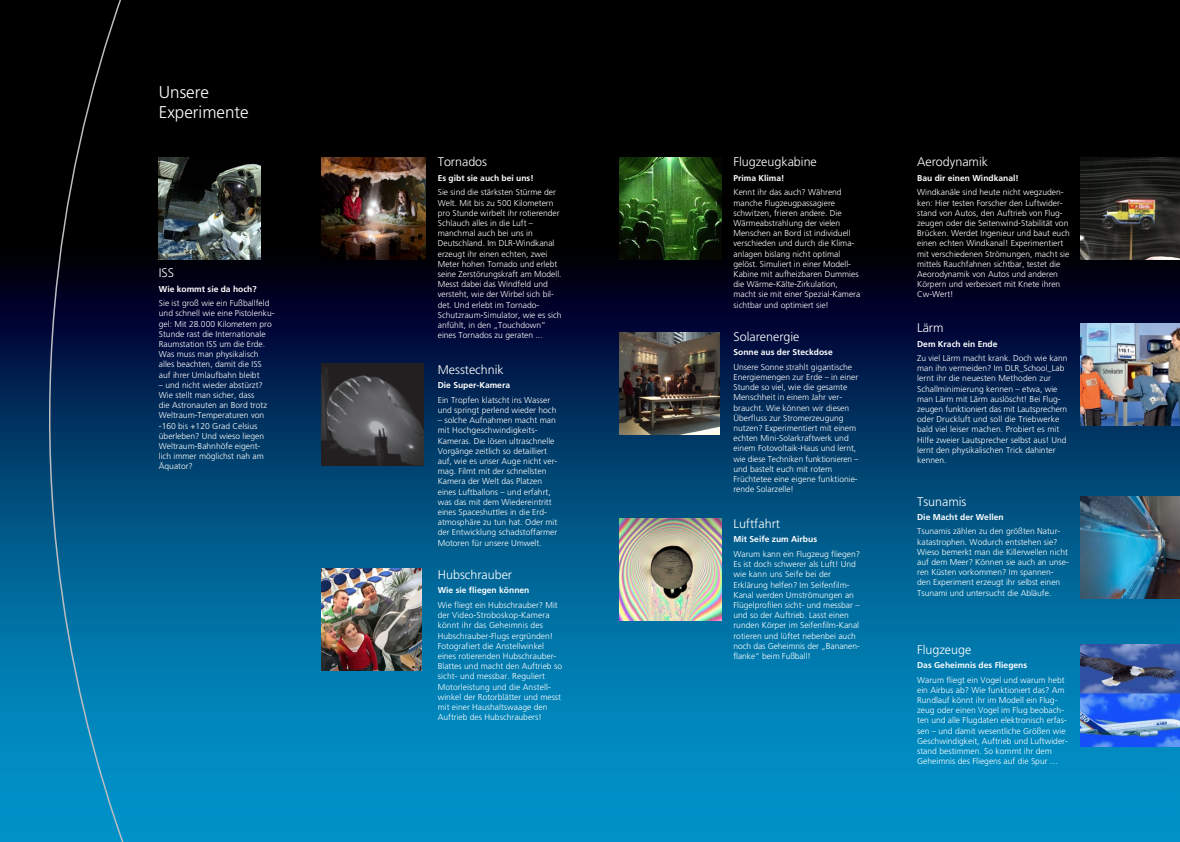
<style>
.page{position:relative;width:1180px;height:842px;background:#fff}
.page>*{position:absolute;margin:0;border:0;box-sizing:border-box;transform-origin:0 0}
.t1{font:300 17px/20.5px "Frutiger LT Std";color:#fff}
.t2{font:300 12.5px "Frutiger LT Std";color:#fff}
.t3{font:300 8.5px/10.2px "Frutiger LT Std";color:#fff}
.t4{font:700 8.5px "Frutiger LT Std";color:#fff}
</style>
<div class="page">
<img style="left:128px;top:0;width:1051px;height:842px">
<svg style="left:0;top:0;width:128px;height:842px;background:#023b5c"></svg>
<img style="left:321px;top:157px;width:104px;height:102px">
<img style="left:321px;top:569px;width:100px;height:102px">
<img style="left:1079px;top:644px;width:100px;height:102px">
<img style="left:1079px;top:496px;width:100px;height:102px">
<img style="left:619px;top:333px;width:100px;height:102px">
<img style="left:1079px;top:323px;width:100px;height:102px">
<img style="left:159px;top:157px;width:102px;height:102px">
<img style="left:619px;top:519px;width:102px;height:102px">
<img style="left:321px;top:364px;width:102px;height:102px">
<img style="left:1079px;top:157px;width:100px;height:102px">
<img style="left:619px;top:157px;width:102px;height:102px">
<h1 class="t1" style="left:159px;top:82px;width:91px">Unsere<br>Experimente</h1>
<h2 class="t2" style="left:159px;top:266px;width:17px">ISS</h2>
<p class="t4" style="left:159px;top:284px;width:99px">Wie kommt sie da hoch?</p>
<p class="t3" style="left:159px;top:298px;width:117px">Sie ist groß wie ein Fußballfeld und schnell wie eine Pistolenku&shy;gel: Mit 28.000 Kilometern pro<br>Stunde rast die Internationale<br>Raumstation ISS um die Erde.<br>Was muss man physikalisch alles beachten, damit die ISS auf ihrer Umlaufbahn bleibt</p>
<p class="t3" style="left:159px;top:380px;width:110px">– und nicht wieder abstürzt?<br>Wie stellt man sicher, dass die Astronauten an Bord trotz<br>Weltraum-Temperaturen von -160 bis +120 Grad Celsius überleben? Und wieso liegen<br>Weltraum-Bahnhöfe eigent&shy;lich immer möglichst nah am<br>Äquator?</p>
<h2 class="t2" style="left:437px;top:155px;width:51px">Tornados</h2>
<p class="t4" style="left:437px;top:173px;width:97px">Es gibt sie auch bei uns!</p>
<p class="t3" style="left:437px;top:187px;width:125px">Sie sind die stärksten Stürme der<br>Welt. Mit bis zu 500 Kilometern pro Stunde wirbelt ihr rotierender<br>Schlauch alles in die Luft – manchmal auch bei uns in<br>Deutschland. Im DLR-Windkanal erzeugt ihr einen echten, zwei<br>Meter hohen Tornado und erlebt seine Zerstörungskraft am Modell.<br>Messt dabei das Windfeld und versteht, wie der Wirbel sich bil&shy;det. Und erlebt im Tornado-<br>Schutzraum-Simulator, wie es sich anfühlt, in den „Touchdown” eines Tornados zu geraten ...</p>
<h2 class="t2" style="left:437px;top:362px;width:67px">Messtechnik</h2>
<p class="t4" style="left:437px;top:380px;width:74px">Die Super-Kamera</p>
<p class="t3" style="left:437px;top:395px;width:120px">Ein Tropfen klatscht ins Wasser und springt perlend wieder hoch</p>
<p class="t3" style="left:437px;top:415px;width:121px">– solche Aufnahmen macht man mit Hochgeschwindigkeits-<br>Kameras. Die lösen ultraschnelle<br>Vorgänge zeitlich so detailliert auf, wie es unser Auge nicht ver&shy;mag. Filmt mit der schnellsten<br>Kamera der Welt das Platzen eines Luftballons – und erfahrt, was das mit dem Wiedereintritt eines Spaceshuttles in die Erd&shy;atmosphäre zu tun hat. Oder mit der Entwicklung schadstoffarmer<br>Motoren für unsere Umwelt.</p>
<h2 class="t2" style="left:437px;top:568px;width:76px">Hubschrauber</h2>
<p class="t4" style="left:437px;top:585px;width:93px">Wie sie fliegen können</p>
<p class="t3" style="left:437px;top:600px;width:126px">Wie fliegt ein Hubschrauber? Mit der Video-Stroboskop-Kamera könnt ihr das Geheimnis des<br>Hubschrauber-Flugs ergründen!<br>Fotografiert die Anstellwinkel eines rotierenden Hubschrauber-<br>Blattes und macht den Auftrieb so sicht- und messbar. Reguliert<br>Motorleistung und die Anstell&shy;winkel der Rotorblätter und messt mit einer Haushaltswaage den<br>Auftrieb des Hubschraubers!</p>
<h2 class="t2" style="left:733px;top:155px;width:85px">Flugzeugkabine</h2>
<p class="t4" style="left:733px;top:173px;width:53px">Prima Klima!</p>
<p class="t3" style="left:733px;top:187px;width:128px">Kennt ihr das auch? Während manche Flugzeugpassagiere schwitzen, frieren andere. Die<br>Wärmeabstrahlung der vielen<br>Menschen an Bord ist individuell verschieden und durch die Klima&shy;anlagen bislang nicht optimal gelöst. Simuliert in einer Modell-<br>Kabine mit aufheizbaren Dummies die Wärme-Kälte-Zirkulation, macht sie mit einer Spezial-Kamera sichtbar und optimiert sie!</p>
<h2 class="t2" style="left:733px;top:329px;width:67px">Solarenergie</h2>
<p class="t4" style="left:733px;top:347px;width:101px">Sonne aus der Steckdose</p>
<p class="t3" style="left:733px;top:362px;width:126px">Unsere Sonne strahlt gigantische<br>Energiemengen zur Erde – in einer<br>Stunde so viel, wie die gesamte<br>Menschheit in einem Jahr ver&shy;braucht. Wie können wir diesen<br>Überfluss zur Stromerzeugung nutzen? Experimentiert mit einem echten Mini-Solarkraftwerk und einem Fotovoltaik-Haus und lernt, wie diese Techniken funktionieren – und bastelt euch mit rotem<br>Früchtetee eine eigene funktionie&shy;rende Solarzelle!</p>
<h2 class="t2" style="left:733px;top:517px;width:48px">Luftfahrt</h2>
<p class="t4" style="left:733px;top:534px;width:85px">Mit Seife zum Airbus</p>
<p class="t3" style="left:733px;top:549px;width:128px">Warum kann ein Flugzeug fliegen?<br>Es ist doch schwerer als Luft! Und wie kann uns Seife bei der<br>Erklärung helfen? Im Seifenfilm-<br>Kanal werden Umströmungen an<br>Flügelprofilen sicht- und messbar – und so der Auftrieb. Lasst einen runden Körper im Seifenfilm-Kanal rotieren und lüftet nebenbei auch noch das Geheimnis der „Bananen&shy;flanke“ beim Fußball!</p>
<h2 class="t2" style="left:917px;top:155px;width:72px">Aerodynamik</h2>
<p class="t4" style="left:917px;top:173px;width:103px">Bau dir einen Windkanal!</p>
<p class="t3" style="left:917px;top:187px;width:154px">Windkanäle sind heute nicht wegzuden&shy;ken: Hier testen Forscher den Luftwider&shy;stand von Autos, den Auftrieb von Flug&shy;zeugen oder die Seitenwind-Stabilität von Brücken. Werdet Ingenieur und baut euch einen echten Windkanal! Experimentiert mit verschiedenen Strömungen, macht sie mittels Rauchfahnen sichtbar, testet die Aeorodynamik von Autos und anderen Körpern und verbessert mit Knete ihren Cw-Wert!</p>
<h2 class="t2" style="left:917px;top:321px;width:28px">Lärm</h2>
<p class="t4" style="left:917px;top:339px;width:82px">Dem Krach ein Ende</p>
<p class="t3" style="left:917px;top:353px;width:152px">Zu viel Lärm macht krank. Doch wie kann man ihn vermeiden? Im DLR_School_Lab lernt ihr die neuesten Methoden zur Schallminimierung kennen – etwa, wie man Lärm mit Lärm auslöscht! Bei Flug&shy;zeugen funktioniert das mit Lautsprechern oder Druckluft und soll die Triebwerke bald viel leiser machen. Probiert es mit Hilfe zweier Lautsprecher selbst aus! Und lernt den physikalischen Trick dahinter kennen.</p>
<h2 class="t2" style="left:917px;top:494px;width:51px">Tsunamis</h2>
<p class="t4" style="left:917px;top:512px;width:88px">Die Macht der Wellen</p>
<p class="t3" style="left:917px;top:526px;width:153px">Tsunamis zählen zu den größten Natur&shy;katastrophen. Wodurch entstehen sie?<br>Wieso bemerkt man die Killerwellen nicht auf dem Meer? Können sie auch an unse&shy;ren Küsten vorkommen? Im spannen&shy;den Experiment erzeugt ihr selbst einen Tsunami und untersucht die Abläufe.</p>
<h2 class="t2" style="left:917px;top:642px;width:56px">Flugzeuge</h2>
<p class="t4" style="left:917px;top:660px;width:112px">Das Geheimnis des Fliegens</p>
<p class="t3" style="left:917px;top:675px;width:151px">Warum fliegt ein Vogel und warum hebt ein Airbus ab? Wie funktioniert das? Am Rundlauf könnt ihr im Modell ein Flug&shy;zeug oder einen Vogel im Flug beobach&shy;ten und alle Flugdaten elektronisch erfas&shy;sen – und damit wesentliche Größen wie Geschwindigkeit, Auftrieb und Luftwider&shy;stand bestimmen. So kommt ihr dem Geheimnis des Fliegens auf die Spur …</p>
</div>
